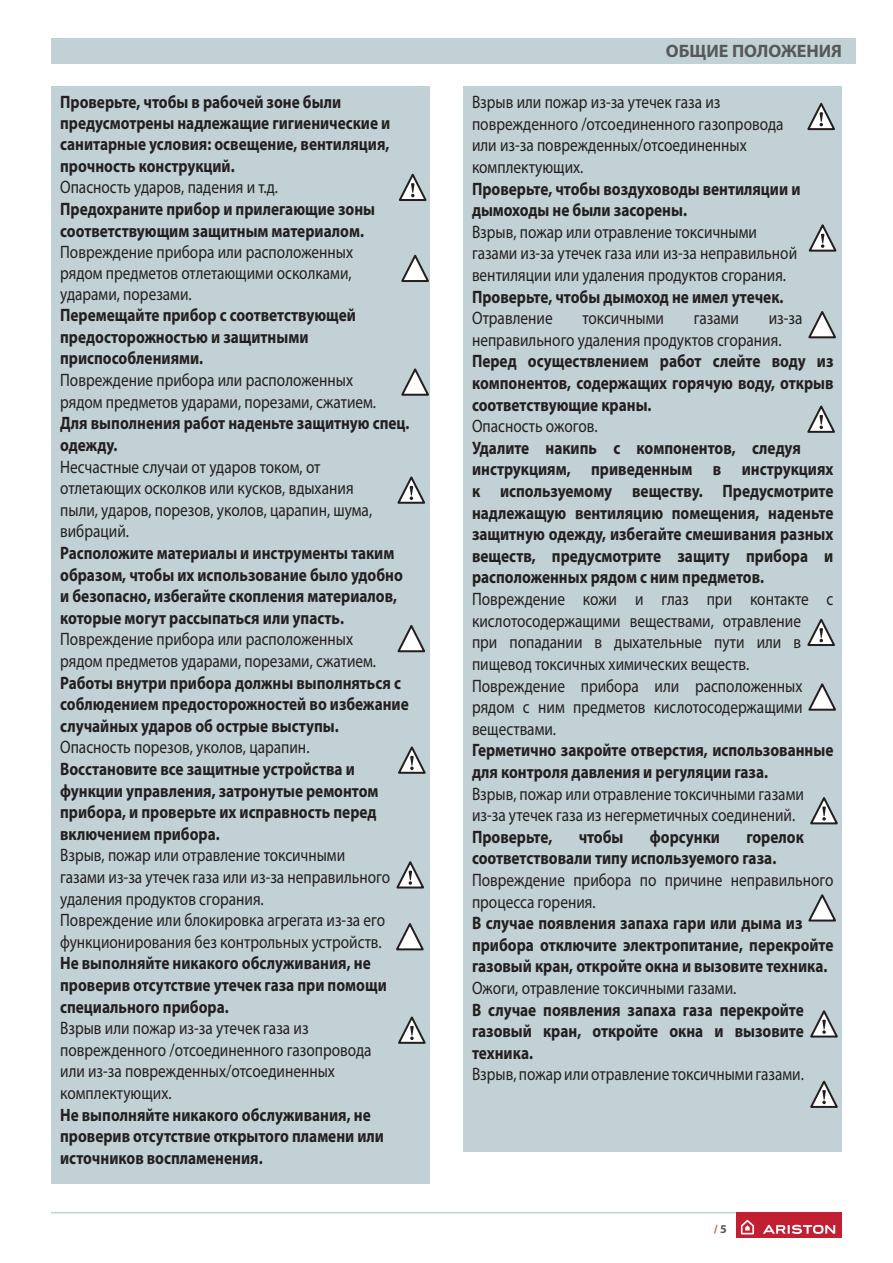
<style>
.page{position:relative;width:893px;height:1263px;background:#fff}
.page>*{position:absolute;margin:0;border:0;box-sizing:border-box;transform-origin:0 0}
.t1{font:700 18px/21.6px "Myriad Pro";color:#231f20;scale:.85 1}
.t2{font:18px/21.6px "Myriad Pro";color:#231f20;scale:.85 1}
.t3{font:700 18px "Myriad Pro";color:#57585a}
.t4{font:700 12px "Myriad Pro";color:#d55542}
.s1{color:#57585a}
</style>
<div class="page">
<hr style="left:51px;top:1211px;width:791px;height:2px;background:#c2d1d5">
<div style="left:736px;top:1212px;width:105px;height:26px;background:#c31f33"></div>
<svg style="left:741px;top:1219px;width:13px;height:15px"></svg>
<svg style="left:763px;top:1224px;width:72px;height:9px"></svg>
<div style="left:51px;top:38px;width:804px;height:26px;background:#c2d1d5"></div>
<div style="left:52px;top:86px;width:378px;height:1097px;background:#c2d1d5"></div>
<div style="left:463px;top:86px;width:378px;height:1065px;background:#c2d1d5"></div>
<svg style="left:397px;top:625px;width:28px;height:28px"></svg>
<svg style="left:808px;top:683px;width:28px;height:28px"></svg>
<svg style="left:808px;top:894px;width:28px;height:28px"></svg>
<svg style="left:396px;top:923px;width:28px;height:28px"></svg>
<svg style="left:397px;top:476px;width:28px;height:28px"></svg>
<svg style="left:398px;top:746px;width:28px;height:28px"></svg>
<svg style="left:396px;top:861px;width:28px;height:28px"></svg>
<svg style="left:807px;top:102px;width:28px;height:29px"></svg>
<svg style="left:398px;top:1016px;width:28px;height:28px"></svg>
<svg style="left:399px;top:173px;width:27px;height:28px"></svg>
<svg style="left:401px;top:254px;width:28px;height:28px"></svg>
<svg style="left:401px;top:368px;width:28px;height:28px"></svg>
<svg style="left:808px;top:311px;width:28px;height:28px"></svg>
<svg style="left:808px;top:224px;width:28px;height:28px"></svg>
<svg style="left:807px;top:405px;width:28px;height:28px"></svg>
<svg style="left:807px;top:618px;width:28px;height:28px"></svg>
<svg style="left:810px;top:797px;width:28px;height:28px"></svg>
<svg style="left:810px;top:1010px;width:28px;height:28px"></svg>
<svg style="left:810px;top:1080px;width:28px;height:28px"></svg>
<p class="t1" style="left:60px;top:92px;width:390px;line-height:21.1px">Проверьте, чтобы в рабочей зоне были предусмотрены надлежащие гигиенические и санитарные условия: освещение, вентиляция, прочность конструкций.</p>
<p class="t2" style="left:60px;top:177px;width:258px">Опасность ударов, падения и т.д.</p>
<p class="t1" style="left:60px;top:198px;width:372px">Предохраните прибор и прилегающие зоны соответствующим защитным материалом.</p>
<p class="t2" style="left:60px;top:242px;width:346px;line-height:21px;text-align:justify">Повреждение прибора или расположенных рядом предметов отлетающими осколками, ударами, порезами.</p>
<p class="t1" style="left:60px;top:305px;width:349px">Перемещайте прибор с соответствующей предосторожностью и защитными приспособлениями.</p>
<p class="t2" style="left:60px;top:370px;width:373px">Повреждение прибора или расположенных рядом предметов ударами, порезами, сжатием.</p>
<p class="t1" style="left:60px;top:413px;width:412px">Для выполнения работ наденьте защитную спец. одежду.</p>
<p class="t2" style="left:60px;top:456px;width:368px">Несчастные случаи от ударов током, от отлетающих осколков или кусков, вдыхания пыли, ударов, порезов, уколов, царапин, шума, вибраций.</p>
<p class="t1" style="left:60px;top:542px;width:405px">Расположите материалы и инструменты таким образом, чтобы их использование было удобно и безопасно, избегайте скопления материалов, которые могут рассыпаться или упасть.</p>
<p class="t2" style="left:60px;top:629px;width:373px">Повреждение прибора или расположенных рядом предметов ударами, порезами, сжатием.</p>
<p class="t1" style="left:60px;top:672px;width:412px">Работы внутри прибора должны выполняться с соблюдением предосторожностей во избежание случайных ударов об острые выступы.</p>
<p class="t2" style="left:60px;top:737px;width:295px">Опасность порезов, уколов, царапин.</p>
<p class="t1" style="left:60px;top:758px;width:376px">Восстановите все защитные устройства и функции управления, затронутые ремонтом прибора, и проверьте их исправность перед включением прибора.</p>
<p class="t2" style="left:60px;top:845px;width:390px">Взрыв, пожар или отравление токсичными газами из-за утечек газа или из-за неправильного удаления продуктов сгорания.<br>Повреждение или блокировка агрегата из-за его функционирования без контрольных устройств.</p>
<p class="t1" style="left:60px;top:952px;width:386px">Не выполняйте никакого обслуживания, не проверив отсутствие утечек газа при помощи специального прибора.</p>
<p class="t2" style="left:60px;top:1017px;width:368px">Взрыв или пожар из-за утечек газа из поврежденного /отсоединенного газопровода или из-за поврежденных/отсоединенных комплектующих.</p>
<p class="t1" style="left:60px;top:1103px;width:382px">Не выполняйте никакого обслуживания, не проверив отсутствие открытого пламени или источников воспламенения.</p>
<p class="t3" style="left:665px;top:45px;width:178px">ОБЩИЕ ПОЛОЖЕНИЯ</p>
<p class="t2" style="left:472px;top:92px;width:368px">Взрыв или пожар из-за утечек газа из поврежденного /отсоединенного газопровода или из-за поврежденных/отсоединенных комплектующих.</p>
<p class="t1" style="left:472px;top:178px;width:388px">Проверьте, чтобы воздуховоды вентиляции и дымоходы не были засорены.</p>
<p class="t2" style="left:472px;top:222px;width:384px">Взрыв, пожар или отравление токсичными газами из-за утечек газа или из-за неправильной вентиляции или удаления продуктов сгорания.</p>
<p class="t1" style="left:472px;top:286px;width:368px">Проверьте, чтобы дымоход не имел утечек.</p>
<p class="t2" style="left:472px;top:308px;width:96px">Отравление</p>
<p class="t2" style="left:582px;top:308px;width:97px">токсичными</p>
<p class="t2" style="left:693px;top:308px;width:55px">газами</p>
<p class="t2" style="left:472px;top:308px;width:390px;text-indent:297px">из-за неправильного удаления продуктов сгорания.</p>
<p class="t1" style="left:472px;top:351px;width:427px;text-align:justify">Перед осуществлением работ слейте воду из компонентов, содержащих горячую воду, открыв соответствующие краны.</p>
<p class="t2" style="left:472px;top:416px;width:149px">Опасность ожогов.</p>
<p class="t1" style="left:472px;top:437px;width:427px">Удалите накипь с компонентов, следуя инструкциям, приведенным в инструкциях к используемому веществу. Предусмотрите надлежащую вентиляцию помещения, наденьте защитную одежду, избегайте смешивания разных веществ, предусмотрите защиту прибора и расположенных рядом с ним предметов.</p>
<p class="t2" style="left:472px;top:589px;width:427px">Повреждение кожи и глаз при контакте с кислотосодержащими веществами, отравление<br>при попадании в дыхательные пути или в пищевод токсичных химических веществ.<br>Повреждение прибора или расположенных рядом с ним предметов кислотосодержащими веществами.</p>
<p class="t1" style="left:472px;top:739px;width:426px">Герметично закройте отверстия, использованные для контроля давления и регуляции газа.</p>
<p class="t2" style="left:472px;top:783px;width:392px">Взрыв, пожар или отравление токсичными газами из-за утечек газа из негерметичных соединений.</p>
<p class="t1" style="left:472px;top:826px;width:96px">Проверьте,</p>
<p class="t1" style="left:578px;top:826px;width:54px">чтобы</p>
<p class="t1" style="left:649px;top:826px;width:84px">форсунки</p>
<p class="t1" style="left:472px;top:826px;width:392px;text-indent:274px">горелок соответствовали типу используемого газа.</p>
<p class="t2" style="left:472px;top:869px;width:427px">Повреждение прибора по причине неправильного процесса горения.</p>
<p class="t1" style="left:472px;top:912px;width:427px">В случае появления запаха гари или дыма из прибора отключите электропитание, перекройте газовый кран, откройте окна и вызовите техника.</p>
<p class="t2" style="left:472px;top:977px;width:312px">Ожоги, отравление токсичными газами.</p>
<p class="t1" style="left:472px;top:998px;width:392px;text-align:justify">В случае появления запаха газа перекройте газовый кран, откройте окна и вызовите техника.</p>
<p class="t2" style="left:472px;top:1064px;width:392px">Взрыв, пожар или отравление токсичными газами.</p>
<p class="t4" style="left:713px;top:1222px;width:15px">/ <span class="s1">5</span></p>
</div>
